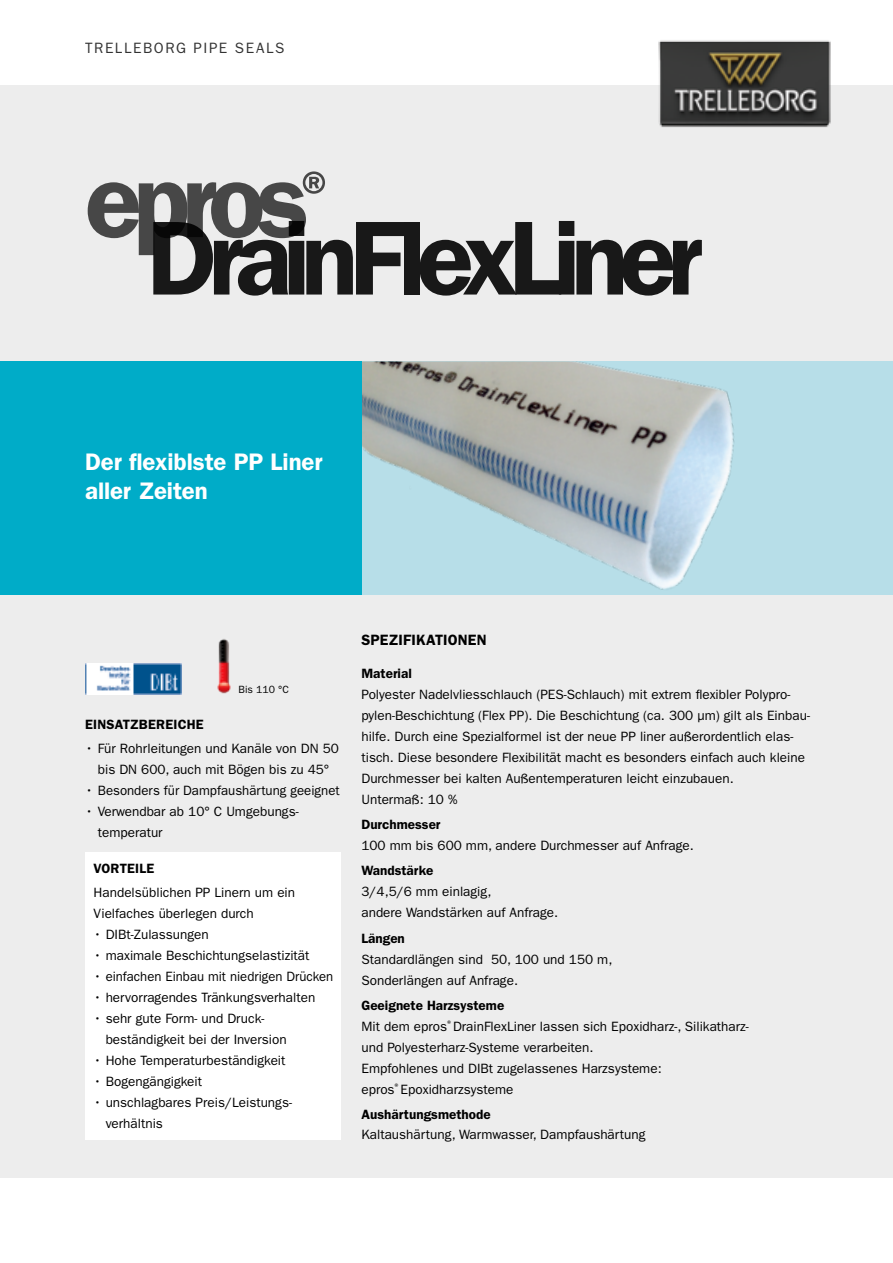
<style>
.page{position:relative;width:893px;height:1263px;background:#fff}
.page>*{position:absolute;margin:0;border:0;box-sizing:border-box;transform-origin:0 0}
.t1{font:600 105.75px "ITC Franklin Gothic Std";letter-spacing:-.085em;color:#000}
.t2{font:600 24px/28.8px "ITC Franklin Gothic Std";letter-spacing:-.005em;color:#fff}
.t3{font:15px "ITC Franklin Gothic Std";letter-spacing:.105em;color:#000}
.t4{font:600 15px "ITC Franklin Gothic Std";letter-spacing:.005em;color:#000}
.t5{font:13.5px/21px "ITC Franklin Gothic Std";color:#000}
.t6{font:600 13.5px "ITC Franklin Gothic Std";color:#000}
.t7{font:10.5px "ITC Franklin Gothic Std";color:#000}
.s1{font-weight:600}
</style>
<div class="page">
<div style="left:0;top:85px;width:893px;height:1093px;background:#ededed"></div>
<img style="left:658px;top:40px;width:173px;height:88px">
<div style="left:85px;top:853px;width:255px;height:287px;background:#fff"></div>
<div style="left:361px;top:361px;width:532px;height:234px;background:#b7dee8"></div>
<img style="left:361px;top:361px;width:373px;height:234px">
<div style="left:0;top:361px;width:361px;height:234px;background:#00acc8"></div>
<img style="left:217px;top:639px;width:14px;height:54px">
<img style="left:85px;top:663px;width:96px;height:31px">
<p class="t3" style="left:85px;top:39px;width:201px">TRELLEBORG PIPE SEALS</p>
<h1 class="t1" style="left:85px;top:138px;width:255px">epros<sup>®</sup></h1>
<h1 class="t1" style="left:147px;top:196px;width:557px">DrainFlexLiner</h1>
<h2 class="t2" style="left:85px;top:448px;width:239px">Der flexiblste PP Liner aller Zeiten</h2>
<p class="t7" style="left:239px;top:684px;width:52px">Bis 110 °C</p>
<p class="t6" style="left:85px;top:716px;width:120px">EINSATZBEREICHE</p>
<p class="t5" style="left:85px;top:738px;width:255px;text-align:center">• Für Rohrleitungen und Kanäle von DN 50 bis DN 600, auch mit Bögen bis zu 45°</p>
<p class="t5" style="left:85px;top:780px;width:256px">• Besonders für Dampfaushärtung geeignet</p>
<p class="t5" style="left:98px;top:801px;width:202px;text-indent:-13px">• Verwendbar ab 10° C Umgebungs&shy;temperatur</p>
<p class="t6" style="left:94px;top:860px;width:62px">VORTEILE</p>
<p class="t5" style="left:94px;top:882px;width:203px">Handelsüblichen PP Linern um ein<br>Vielfaches überlegen durch</p>
<p class="t5" style="left:94px;top:924px;width:117px">• DIBt-Zulassungen</p>
<p class="t5" style="left:94px;top:945px;width:217px">• maximale Beschichtungselastizität</p>
<p class="t5" style="left:94px;top:966px;width:241px">• einfachen Einbau mit niedrigen Drücken</p>
<p class="t5" style="left:94px;top:987px;width:223px">• hervorragendes Tränkungsverhalten</p>
<p class="t5" style="left:106px;top:1008px;width:183px;text-indent:-12px">• sehr gute Form- und Druck&shy;beständigkeit bei der Inversion</p>
<p class="t5" style="left:94px;top:1050px;width:193px">• Hohe Temperaturbeständigkeit</p>
<p class="t5" style="left:94px;top:1071px;width:110px">• Bogengängigkeit</p>
<p class="t5" style="left:106px;top:1092px;width:188px;text-indent:-12px">• unschlagbares Preis/Leistungs&shy;verhältnis</p>
<p class="t4" style="left:361px;top:631px;width:127px">SPEZIFIKATIONEN</p>
<p class="t6" style="left:361px;top:665px;width:52px">Material</p>
<p class="t5" style="left:361px;top:684px;width:450px">Polyester Nadelvliesschlauch (PES-Schlauch) mit extrem flexibler Polypro&shy;pylen-Beschichtung (Flex PP). Die Beschichtung (ca. 300 μm) gilt als Einbau&shy;hilfe. Durch eine Spezialformel ist der neue PP liner außerordentlich elas&shy;tisch. Diese besondere Flexibilität macht es besonders einfach auch kleine Durchmesser bei kalten Außentemperaturen leicht einzubauen.<br>Untermaß: 10 %</p>
<p class="t6" style="left:361px;top:816px;width:81px">Durchmesser</p>
<p class="t5" style="left:361px;top:835px;width:334px">100 mm bis 600 mm, andere Durchmesser auf Anfrage.</p>
<p class="t6" style="left:361px;top:863px;width:73px">Wandstärke</p>
<p class="t5" style="left:361px;top:881px;width:198px">3/4,5/6 mm einlagig,<br>andere Wandstärken auf Anfrage.</p>
<p class="t6" style="left:361px;top:930px;width:45px">Längen</p>
<p class="t5" style="left:361px;top:948px;width:252px">Standardlängen sind 50, 100 und 150 m,<br>Sonderlängen auf Anfrage.</p>
<p class="t5" style="left:361px;top:995px;width:389px"><span class="s1">Geeignete Harzsysteme<br></span>Mit dem epros<sup>®</sup>DrainFlexLiner lassen sich Epoxidharz-, Silikatharz&shy;und Polyesterharz-Systeme verarbeiten.<br>Empfohlenes und DIBt zugelassenes Harzsysteme: epros<sup>®</sup>Epoxidharzsysteme</p>
<p class="t6" style="left:361px;top:1106px;width:131px">Aushärtungsmethode</p>
<p class="t5" style="left:361px;top:1124px;width:286px">Kaltaushärtung, Warmwasser, Dampfaushärtung</p>
</div>
